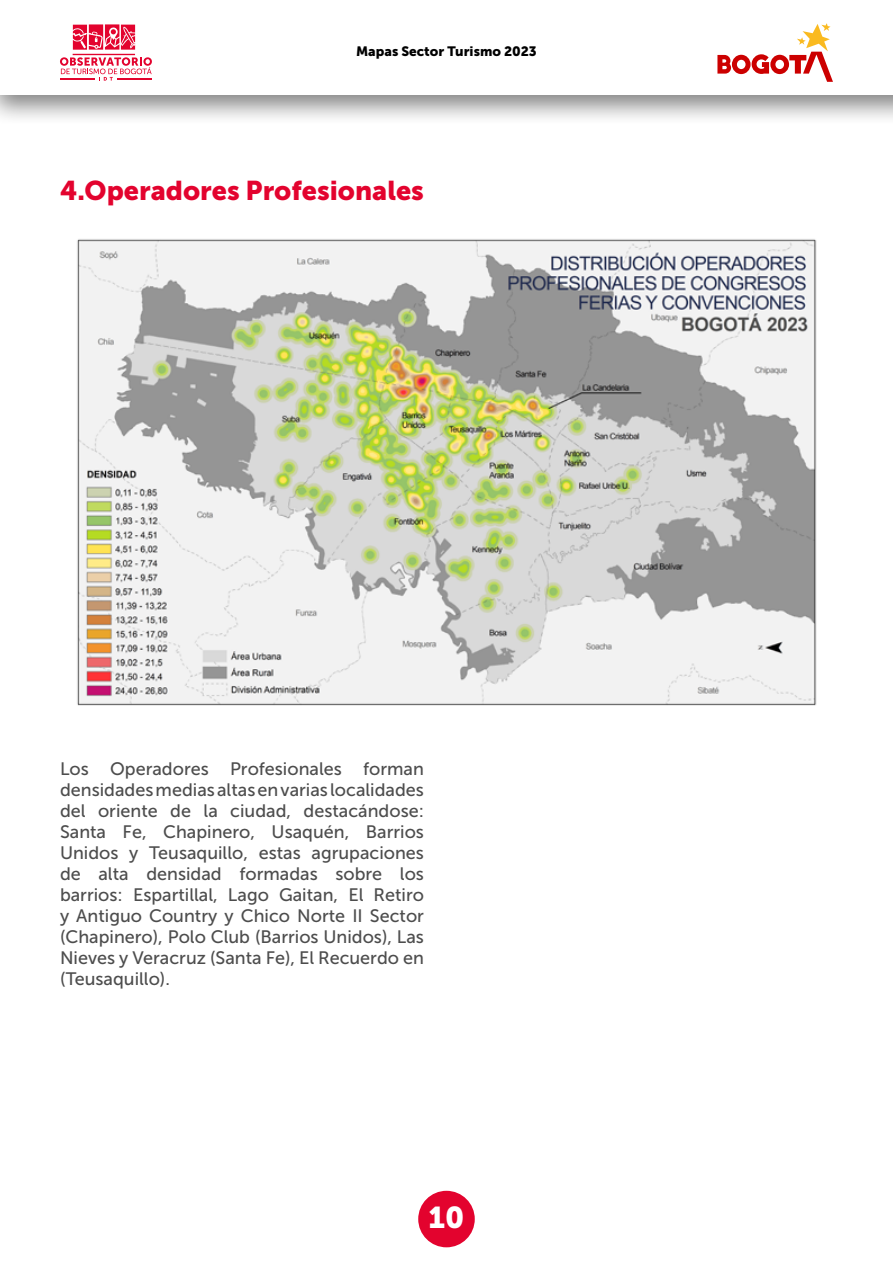
<style>
.page{position:relative;width:893px;height:1263px;background:#fff}
.page>*{position:absolute;margin:0;border:0;box-sizing:border-box;transform-origin:0 0}
.t1{font:30px "Museo Sans 900";color:#fff}
.t2{font:27px "Museo Sans 900";color:#e3032e}
.t3{font:18px/21px "Museo Sans 500";color:#4d4d4d;text-align:justify}
.t4{font:13.5px "Museo Sans 900";color:#000}
</style>
<div class="page">
<div style="left:418px;top:1191px;width:57px;height:56px;background:#e3032e;border-radius:50%"></div>
<div style="left:0;top:0;width:893px;height:126px;background:#000;opacity:.49"></div>
<div style="left:0;top:0;width:893px;height:95px;background:#fff"></div>
<svg style="left:717px;top:23px;width:116px;height:59px"></svg>
<svg style="left:60px;top:24px;width:92px;height:57px"></svg>
<img style="left:77px;top:239px;width:740px;height:467px">
<p class="t4" style="left:356px;top:43px;width:182px">Mapas Sector Turismo 2023</p>
<h2 class="t2" style="left:60px;top:175px;width:365px">4.Operadores Profesionales</h2>
<p class="t3" style="left:60px;top:758px;width:365px">Los Operadores Profesionales forman densidades medias altas en varias localidades del oriente de la ciudad, destacándose:<br>Santa Fe, Chapinero, Usaquén, Barrios Unidos y Teusaquillo, estas agrupaciones de alta densidad formadas sobre los barrios: Espartillal, Lago Gaitan, El Retiro y Antiguo Country y Chico Norte II Sector (Chapinero), Polo Club (Barrios Unidos), Las Nieves y Veracruz (Santa Fe), El Recuerdo en (Teusaquillo).</p>
<h1 class="t1" style="left:429px;top:1201px;width:37px">10</h1>
</div>
